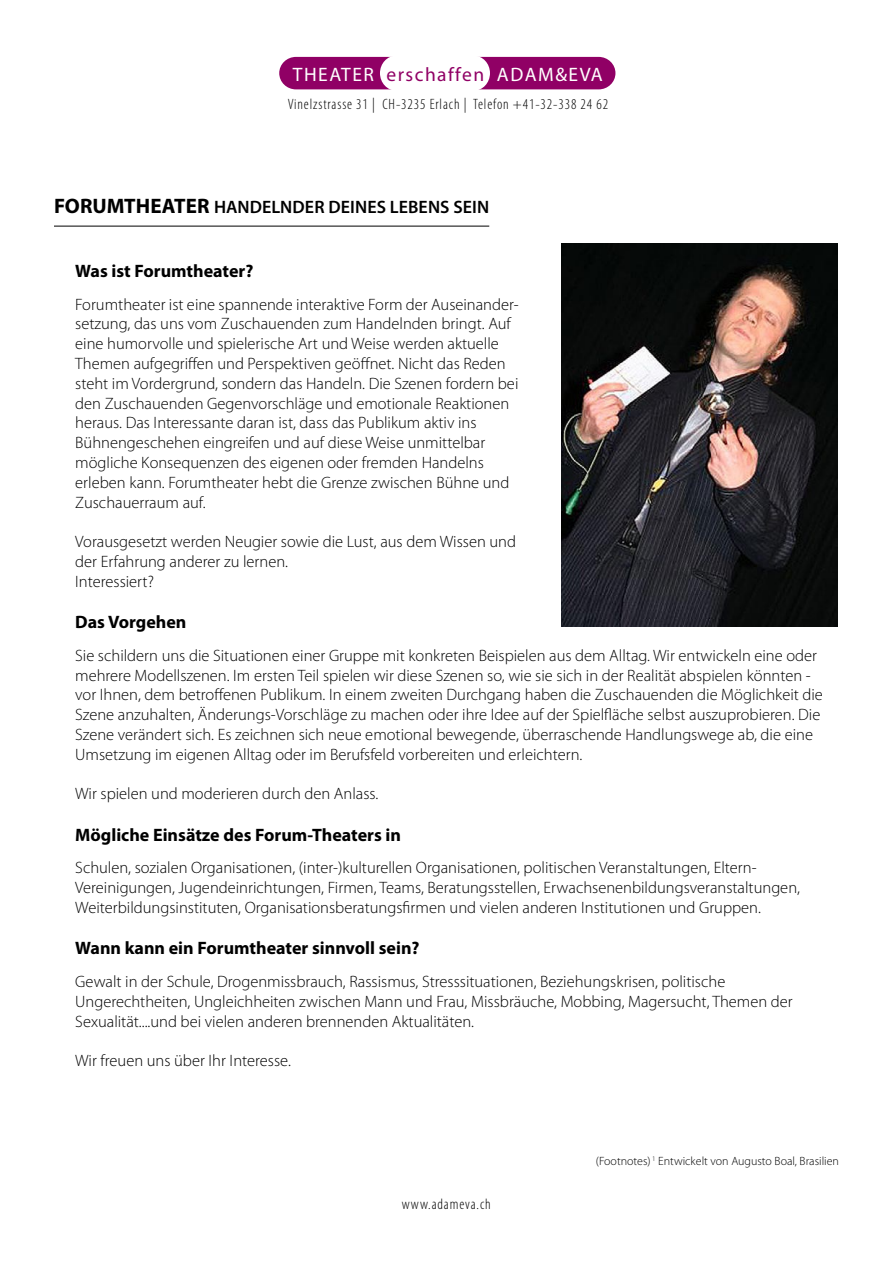
<style>
.page{position:relative;width:893px;height:1263px;background:#fff}
.page>*{position:absolute;margin:0;border:0;box-sizing:border-box;transform-origin:0 0}
.t1{font:19.5px "Myriad";letter-spacing:.075em;color:#fff}
.Überschrift_1{font:700 18px "Myriad Pro";color:#000}
.Titel{font:600 18px "Myriad Pro";letter-spacing:.005em;color:#000}
.t2{font:300 16.5px/19.8px "Myriad Pro";color:#000}
.t3{font:300 condensed 15px "Myriad Pro";letter-spacing:.06em;color:#000}
.Fußnotentext{font:300 12px "Myriad Pro";color:#000}
.s1{color:#900065}
.s2{font-weight:700;font-size:21px}
</style>
<div class="page">
<div style="left:279px;top:57px;width:336px;height:32px;background:#900065"></div>
<div style="left:380px;top:56px;width:110px;height:35px;background:#fff;border-radius:17px"></div>
<hr style="left:54px;top:226px;width:435px;height:1px;background:#000">
<img style="left:561px;top:244px;width:276px;height:382px">
<p class="t1" style="left:293px;top:64px;width:311px">THEATER <span class="s1">erschaffen</span> ADAM&amp;EVA</p>
<p class="t3" style="left:288px;top:96px;width:322px">Vinelzstrasse 31 | CH-3235 Erlach | Telefon +41-32-338 24 62</p>
<p class="Titel" style="left:54px;top:197px;width:437px"><span class="s2">FORUMTHEATER</span> HANDELNDER DEINES LEBENS SEIN</p>
<p class="Überschrift_1" style="left:75px;top:261px;width:180px">Was ist Forumtheater?</p>
<p class="t2" style="left:75px;top:295px;width:445px">Forumtheater ist eine spannende interaktive Form der Auseinander&shy;setzung, das uns vom Zuschauenden zum Handelnden bringt. Auf eine humorvolle und spielerische Art und Weise werden aktuelle Themen aufgegriffen und Perspektiven geöffnet. Nicht das Reden steht im Vordergrund, sondern das Handeln. Die Szenen fordern bei den Zuschauenden Gegenvorschläge und emotionale Reaktionen heraus. Das Interessante daran ist, dass das Publikum aktiv ins Bühnengeschehen eingreifen und auf diese Weise unmittelbar mögliche Konsequenzen des eigenen oder fremden Handelns erleben kann. Forumtheater hebt die Grenze zwischen Bühne und Zuschauerraum auf.</p>
<p class="t2" style="left:75px;top:532px;width:442px">Vorausgesetzt werden Neugier sowie die Lust, aus dem Wissen und der Erfahrung anderer zu lernen.</p>
<p class="t2" style="left:75px;top:572px;width:80px">Interessiert?</p>
<p class="Überschrift_1" style="left:75px;top:612px;width:113px">Das Vorgehen</p>
<p class="t2" style="left:75px;top:646px;width:749px">Sie schildern uns die Situationen einer Gruppe mit konkreten Beispielen aus dem Alltag. Wir entwickeln eine oder mehrere Modellszenen. Im ersten Teil spielen wir diese Szenen so, wie sie sich in der Realität abspielen könnten - vor Ihnen, dem betroffenen Publikum. In einem zweiten Durchgang haben die Zuschauenden die Möglichkeit die Szene anzuhalten, Änderungs-Vorschläge zu machen oder ihre Idee auf der Spielfläche selbst auszuprobieren. Die Szene verändert sich. Es zeichnen sich neue emotional bewegende, überraschende Handlungswege ab, die eine Umsetzung im eigenen Alltag oder im Berufsfeld vorbereiten und erleichtern.</p>
<p class="t2" style="left:75px;top:784px;width:305px">Wir spielen und moderieren durch den Anlass.</p>
<p class="Überschrift_1" style="left:75px;top:825px;width:327px">Mögliche Einsätze des Forum-Theaters in</p>
<p class="t2" style="left:75px;top:858px;width:726px">Schulen, sozialen Organisationen, (inter-)kulturellen Organisationen, politischen Veranstaltungen, Eltern-<br>Vereinigungen, Jugendeinrichtungen, Firmen, Teams, Beratungsstellen, Erwachsenenbildungsveranstaltungen,<br>Weiterbildungsinstituten, Organisationsberatungsfirmen und vielen anderen Institutionen und Gruppen.</p>
<p class="Überschrift_1" style="left:75px;top:938px;width:346px">Wann kann ein Forumtheater sinnvoll sein?</p>
<p class="t2" style="left:75px;top:972px;width:719px">Gewalt in der Schule, Drogenmissbrauch, Rassismus, Stresssituationen, Beziehungskrisen, politische<br>Ungerechtheiten, Ungleichheiten zwischen Mann und Frau, Missbräuche, Mobbing, Magersucht, Themen der<br>Sexualität....und bei vielen anderen brennenden Aktualitäten.</p>
<p class="t2" style="left:75px;top:1051px;width:217px">Wir freuen uns über Ihr Interesse.</p>
<p class="t3" style="left:402px;top:1196px;width:91px">www.adameva.ch</p>
<p class="Fußnotentext" style="left:596px;top:1154px;width:245px">(Footnotes) <sup>1</sup> Entwickelt von Augusto Boal, Brasilien</p>
</div>
